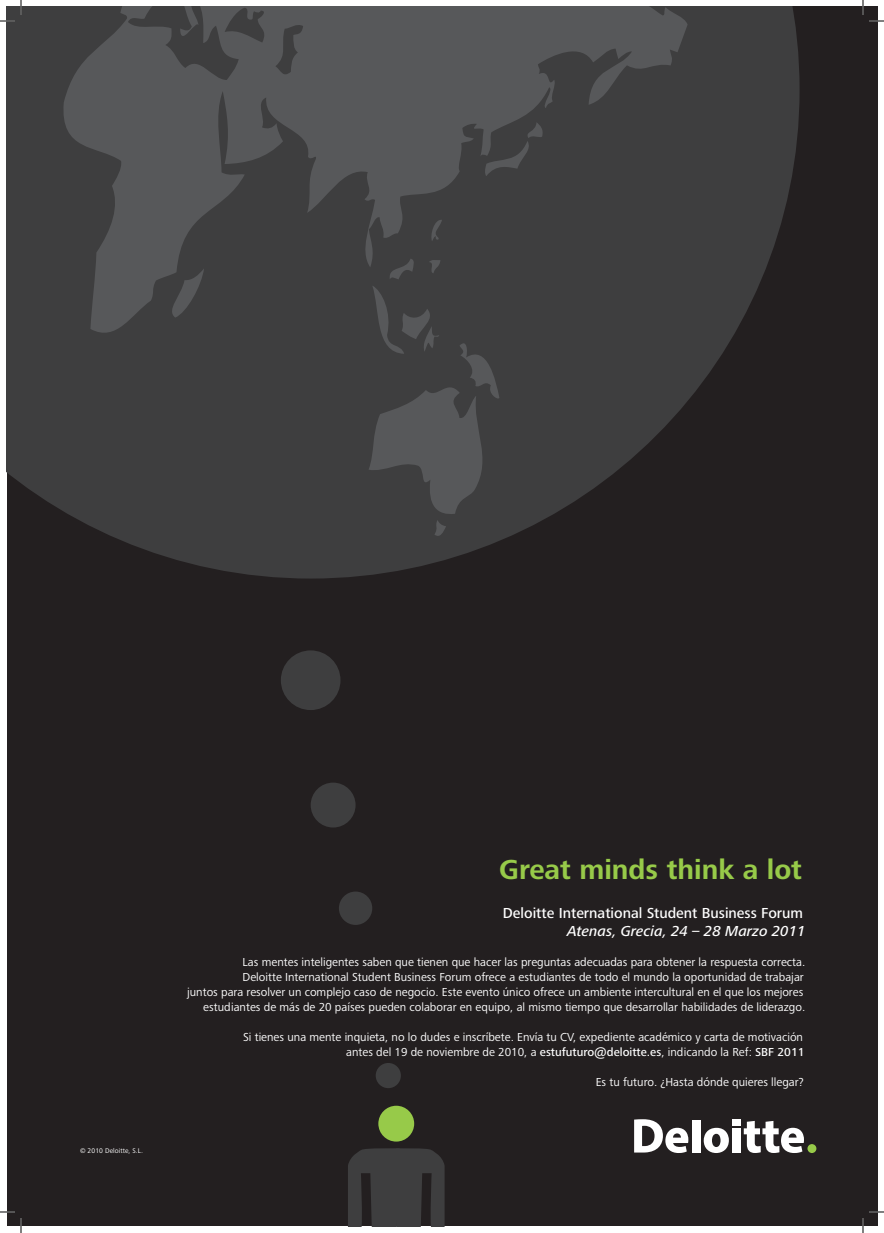
<style>
.page{position:relative;width:884px;height:1233px;background:#fff}
.page>*{position:absolute;margin:0;border:0;box-sizing:border-box;transform-origin:0 0}
.t1{font:700 28.5px "Frutiger Next Pro";color:#97ca49}
.t2{font:500 15px "Frutiger Next Pro";color:#fff}
.t3{font:italic 500 15px "Frutiger Next Pro";color:#fff}
.t4{font:12px/15px "Frutiger Next Pro";color:#fff;text-align:right}
.t5{font:7px "Frutiger Next Pro";letter-spacing:.01em;color:#fff}
.s1{font-weight:500}
</style>
<div class="page">
<div style="left:7px;top:7px;width:870px;height:1219px;background:#231f20"></div>
<svg style="left:7px;top:7px;width:792px;height:571px;fill:#3e3e3f"></svg>
<svg style="left:59px;top:7px;width:629px;height:336px;background:#49494a"></svg>
<svg style="left:484px;top:122px;width:60px;height:54px;background:#444446"></svg>
<svg style="left:430px;top:219px;width:12px;height:22px"></svg>
<svg style="left:369px;top:286px;width:130px;height:253px;background:#464647"></svg>
<div style="left:378px;top:1105px;width:36px;height:36px;background:#97ca49;border-radius:50%"></div>
<svg style="left:348px;top:1148px;width:97px;height:78px"></svg>
<div style="left:692px;top:1119px;width:8px;height:33px;background:#fff"></div>
<svg style="left:704px;top:1127px;width:25px;height:26px"></svg>
<div style="left:732px;top:1128px;width:8px;height:24px;background:#fff"></div>
<div style="left:732px;top:1119px;width:8px;height:7px;background:#fff"></div>
<svg style="left:744px;top:1120px;width:60px;height:33px"></svg>
<div style="left:807px;top:1144px;width:9px;height:9px;background:#97ca49;border-radius:50%"></div>
<svg style="left:634px;top:1119px;width:54px;height:34px"></svg>
<div style="left:311px;top:782px;width:45px;height:45px;background:#3e3e3f;border-radius:50%"></div>
<div style="left:281px;top:650px;width:59px;height:60px;background:#3e3e3f;border-radius:50%"></div>
<div style="left:339px;top:891px;width:33px;height:34px;background:#3e3e3f;border-radius:50%"></div>
<div style="left:376px;top:1063px;width:25px;height:25px;background:#3e3e3f;border-radius:50%"></div>
<svg style="left:0;top:1211px;width:15px;height:1px"></svg>
<svg style="left:869px;top:1211px;width:15px;height:1px"></svg>
<svg style="left:0;top:0;width:49px;height:395px;background:#585858"></svg>
<svg style="left:20px;top:1218px;width:2px;height:15px"></svg>
<svg style="left:862px;top:0;width:22px;height:22px"></svg>
<svg style="left:862px;top:1218px;width:2px;height:15px"></svg>
<p class="t5" style="left:80px;top:1146px;width:64px">© 2010 Deloitte, S.L.</p>
<p class="t1" style="left:499px;top:853px;width:304px">Great minds think a lot</p>
<p class="t2" style="left:503px;top:904px;width:302px">Deloitte International Student Business Forum</p>
<p class="t3" style="left:567px;top:922px;width:240px">Atenas, Grecia, 24 – 28 Marzo 2011</p>
<p class="t4" style="left:187px;top:954px;width:620px">Las mentes inteligentes saben que tienen que hacer las preguntas adecuadas para obtener la respuesta correcta.<br>Deloitte International Student Business Forum ofrece a estudiantes de todo el mundo la oportunidad de trabajar<br>juntos para resolver un complejo caso de negocio. Este evento único ofrece un ambiente intercultural en el que los mejores estudiantes de más de 20 países pueden colaborar en equipo, al mismo tiempo que desarrollar habilidades de liderazgo.</p>
<p class="t4" style="left:243px;top:1029px;width:563px">Si tienes una mente inquieta, no lo dudes e inscríbete. Envía tu CV, expediente académico y carta de motivación antes del 19 de noviembre de 2010, a <span class="s1">estufuturo@deloitte.es</span>, indicando la Ref: <span class="s1">SBF 2011</span></p>
<p class="t4" style="left:596px;top:1074px;width:209px">Es tu futuro. ¿Hasta dónde quieres llegar?</p>
</div>
